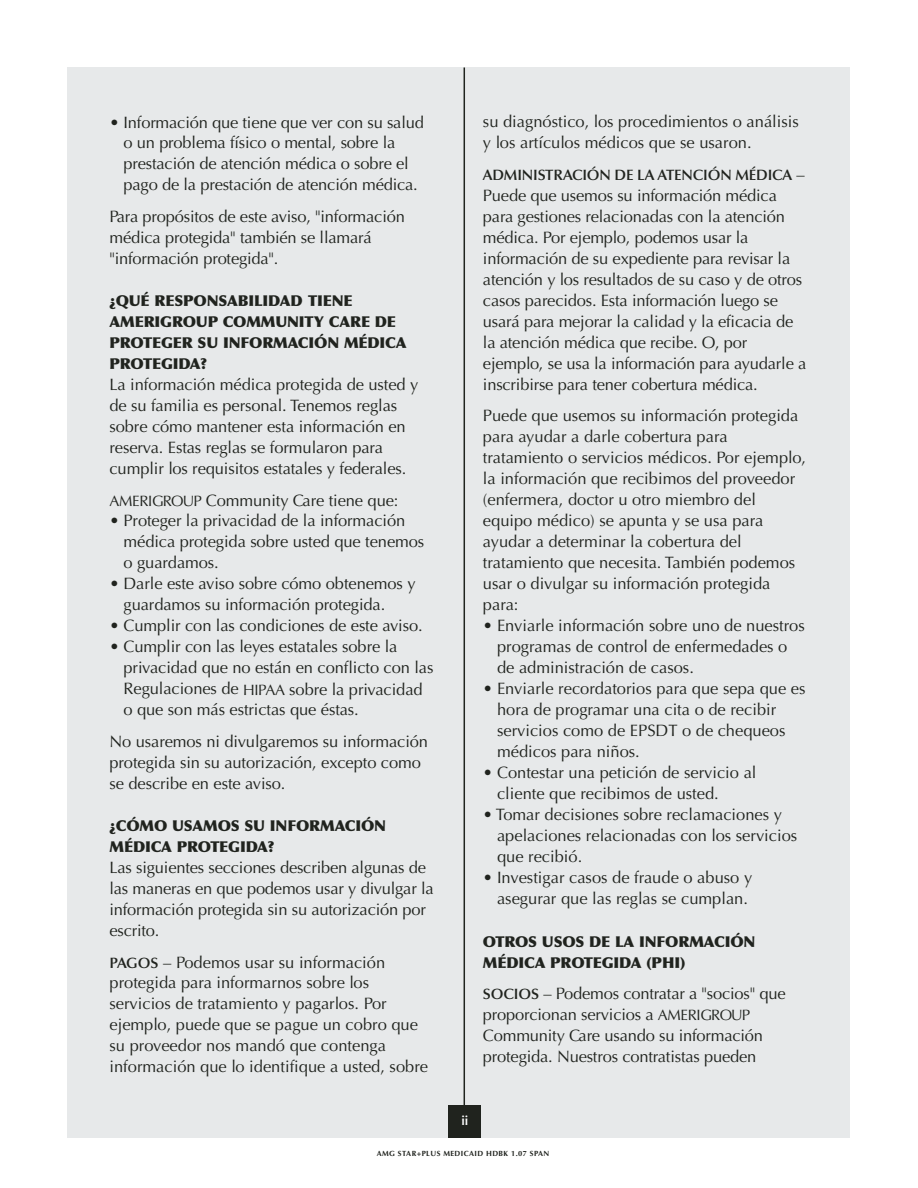
<style>
.page{position:relative;width:918px;height:1188px;background:#fff}
.page>*{position:absolute;margin:0;border:0;box-sizing:border-box;transform-origin:0 0}
.t1{font:16.5px/21px "Optima";letter-spacing:-.005em;color:#20231e}
.t2{font:900 15px/21px "Optima";letter-spacing:-.01em;color:#20231e}
.t3{font:600 15px "Optima";letter-spacing:-.01em;color:#20231e}
.t4{font:600 13.5px "Optima";color:#fff}
.t5{font:700 7.5px "Optima";letter-spacing:.055em;color:#20231e}
.s1{font-size:15px}
.s2{font-weight:600;font-size:15px}
.s3{font-weight:400;font-size:16.5px}
</style>
<div class="page">
<div style="left:68px;top:68px;width:782px;height:1070px;background:#e7e9ea"></div>
<hr style="left:464px;top:68px;width:1px;height:1066px;background:#20231e">
<div style="left:449px;top:1105px;width:32px;height:33px;background:#20231e"></div>
<p class="t1" style="left:124px;top:113px;width:302px;text-indent:-14px">• Información que tiene que ver con su salud o un problema físico o mental, sobre la prestación de atención médica o sobre el pago de la prestación de atención médica.</p>
<p class="t1" style="left:110px;top:208px;width:297px">Para propósitos de este aviso, "información médica protegida" también se llamará "información protegida".</p>
<p class="t2" style="left:110px;top:292px;width:299px">¿QUÉ RESPONSABILIDAD TIENE<br>AMERIGROUP COMMUNITY CARE DE<br>PROTEGER SU INFORMACIÓN MÉDICA<br>PROTEGIDA?</p>
<p class="t1" style="left:110px;top:376px;width:310px">La información médica protegida de usted y de su familia es personal. Tenemos reglas sobre cómo mantener esta información en reserva. Estas reglas se formularon para cumplir los requisitos estatales y federales.</p>
<p class="t1" style="left:110px;top:491px;width:291px"><span class="s1">AMERIGROUP</span> Community Care tiene que:</p>
<p class="t1" style="left:124px;top:512px;width:302px;text-indent:-14px">• Proteger la privacidad de la información médica protegida sobre usted que tenemos o guardamos.</p>
<p class="t1" style="left:124px;top:575px;width:294px;text-indent:-14px">• Darle este aviso sobre cómo obtenemos y guardamos su información protegida.</p>
<p class="t1" style="left:110px;top:617px;width:315px">• Cumplir con las condiciones de este aviso.</p>
<p class="t1" style="left:124px;top:638px;width:311px;text-indent:-14px">• Cumplir con las leyes estatales sobre la privacidad que no están en conflicto con las Regulaciones de <span class="s1">HIPAA</span> sobre la privacidad o que son más estrictas que éstas.</p>
<p class="t1" style="left:110px;top:733px;width:320px">No usaremos ni divulgaremos su información protegida sin su autorización, excepto como se describe en este aviso.</p>
<p class="t2" style="left:110px;top:817px;width:278px">¿CÓMO USAMOS SU INFORMACIÓN<br>MÉDICA PROTEGIDA?</p>
<p class="t1" style="left:110px;top:859px;width:326px">Las siguientes secciones describen algunas de las maneras en que podemos usar y divulgar la información protegida sin su autorización por escrito.</p>
<p class="t1" style="left:110px;top:953px;width:320px"><span class="s2">PAGOS</span> – Podemos usar su información protegida para informarnos sobre los servicios de tratamiento y pagarlos. Por ejemplo, puede que se pague un cobro que su proveedor nos mandó que contenga información que lo identifique a usted, sobre</p>
<p class="t1" style="left:483px;top:113px;width:317px">su diagnóstico, los procedimientos o análisis y los artículos médicos que se usaron.</p>
<p class="t3" style="left:483px;top:169px;width:323px">ADMINISTRACIÓN DE LA ATENCIÓN MÉDICA <span class="s3">–</span></p>
<p class="t1" style="left:483px;top:187px;width:325px">Puede que usemos su información médica para gestiones relacionadas con la atención médica. Por ejemplo, podemos usar la información de su expediente para revisar la atención y los resultados de su caso y de otros casos parecidos. Esta información luego se usará para mejorar la calidad y la eficacia de la atención médica que recibe. O, por ejemplo, se usa la información para ayudarle a inscribirse para tener cobertura médica.</p>
<p class="t1" style="left:483px;top:407px;width:325px">Puede que usemos su información protegida para ayudar a darle cobertura para tratamiento o servicios médicos. Por ejemplo, la información que recibimos del proveedor (enfermera, doctor u otro miembro del equipo médico) se apunta y se usa para ayudar a determinar la cobertura del tratamiento que necesita. También podemos usar o divulgar su información protegida para:</p>
<p class="t1" style="left:497px;top:617px;width:309px;text-indent:-14px">• Enviarle información sobre uno de nuestros programas de control de enfermedades o de administración de casos.</p>
<p class="t1" style="left:497px;top:680px;width:310px;text-indent:-14px">• Enviarle recordatorios para que sepa que es hora de programar una cita o de recibir servicios como de EPSDT o de chequeos médicos para niños.</p>
<p class="t1" style="left:497px;top:764px;width:261px;text-indent:-14px">• Contestar una petición de servicio al cliente que recibimos de usted.</p>
<p class="t1" style="left:497px;top:806px;width:302px;text-indent:-14px">• Tomar decisiones sobre reclamaciones y apelaciones relacionadas con los servicios que recibió.</p>
<p class="t1" style="left:483px;top:869px;width:271px;text-align:center">• Investigar casos de fraude o abuso y asegurar que las reglas se cumplan.</p>
<p class="t2" style="left:483px;top:932px;width:274px">OTROS USOS DE LA INFORMACIÓN<br>MÉDICA PROTEGIDA (PHI)</p>
<p class="t1" style="left:483px;top:985px;width:304px"><span class="s2">SOCIOS</span> – Podemos contratar a "socios" que proporcionan servicios a <span class="s1">AMERIGROUP </span>Community Care usando su información protegida. Nuestros contratistas pueden</p>
<p class="t4" style="left:461px;top:1114px;width:8px">ii</p>
<p class="t5" style="left:377px;top:1150px;width:174px">AMG STAR+PLUS MEDICAID HDBK 1.07 SPAN</p>
</div>
